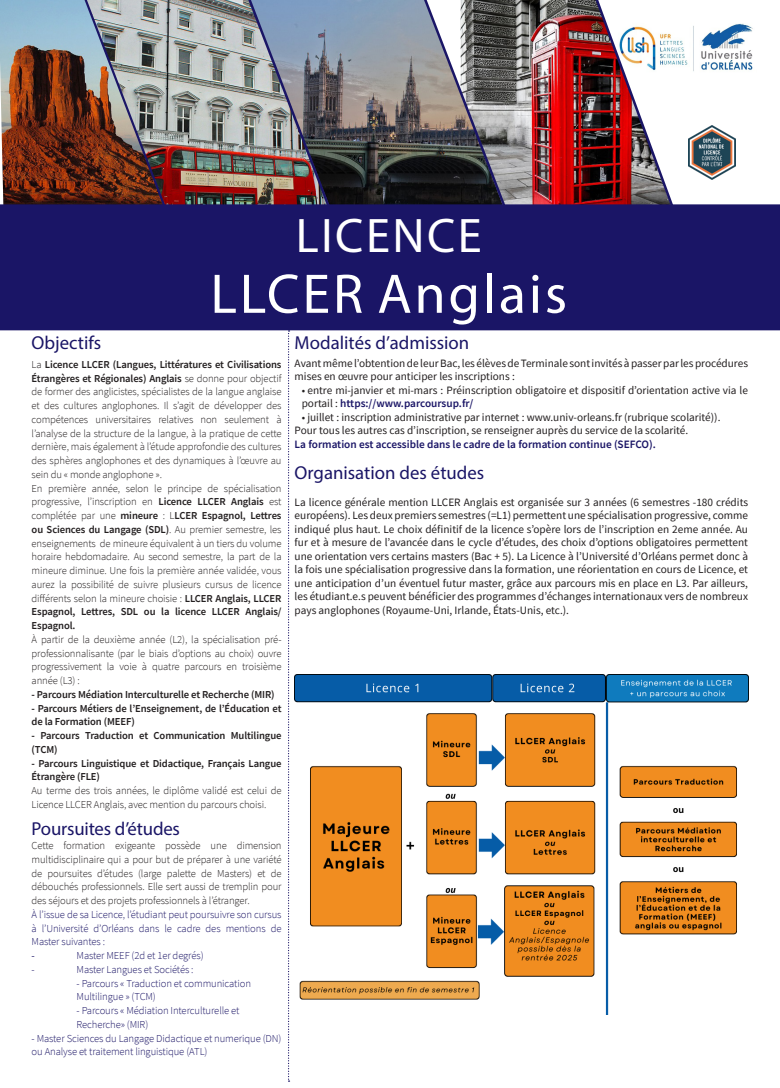
<style>
.page{position:relative;width:780px;height:1088px;background:#fff}
.page>*{position:absolute;margin:0;border:0;box-sizing:border-box;transform-origin:0 0}
.t1{font:56.25px "Myriad Pro";letter-spacing:.05em;color:#fff}
.t2{font:48.75px "Myriad Pro";letter-spacing:.05em;color:#fff}
.t3{font:18.75px "Myriad Pro";color:#1a1566}
.t4{font:11.25px/13.5px "Source Sans Pro";color:#231f20}
.t5{font:600 11.25px "Source Sans Pro";color:#1a1566}
.t6{font:300 10.62px/13.8px "Source Sans Pro";letter-spacing:-.01em;color:#231f20;text-align:justify}
.t7{font:300 10.62px/13.8px "Source Sans Pro";letter-spacing:-.01em;color:#1d1767}
.t8{font:600 10.62px/13.8px "Source Sans Pro";letter-spacing:-.01em;color:#231f20}
.t9{font:10.62px "Source Sans Pro";color:#1d1767}
.s1{font-weight:600}
.s2{font-weight:600;color:#1a1566}
</style>
<div class="page">
<img style="left:701px;top:23px;width:52px;height:47px">
<img style="left:528px;top:0;width:60px;height:204px">
<img style="left:353px;top:0;width:63px;height:204px">
<img style="left:0;top:0;width:76px;height:204px">
<img style="left:186px;top:0;width:55px;height:204px">
<img style="left:241px;top:0;width:112px;height:204px">
<img style="left:76px;top:0;width:110px;height:204px">
<img style="left:588px;top:0;width:106px;height:204px">
<svg style="left:416px;top:0;width:112px;height:204px;background:#757475"></svg>
<div style="left:0;top:204px;width:780px;height:126px;background:#1a1566"></div>
<svg style="left:288px;top:330px;width:1px;height:752px"></svg>
<img style="left:688px;top:126px;width:47px;height:54px">
<img style="left:294px;top:674px;width:454px;height:340px">
<p class="t2" style="left:296px;top:205px;width:187px">LICENCE</p>
<p class="t1" style="left:210px;top:259px;width:358px">LLCER Anglais</p>
<p class="t3" style="left:32px;top:331px;width:71px">Objectifs</p>
<p class="t6" style="left:32px;top:357px;width:251px">La <span class="s1">Licence LLCER (Langues, Littératures et Civilisations Étrangères et Régionales) Anglais</span> se donne pour objectif de former des anglicistes, spécialistes de la langue anglaise et des cultures anglophones. Il s’agit de développer des compétences universitaires relatives non seulement à l’analyse de la structure de la langue, à la pratique de cette dernière, mais également à l’étude approfondie des cultures des sphères anglophones et des dynamiques à l’œuvre au sein du « monde anglophone ».</p>
<p class="t6" style="left:32px;top:481px;width:251px">En première année, selon le principe de spécialisation progressive, l’inscription en <span class="s1">Licence LLCER Anglais</span> est complétée par une <span class="s1">mineure</span> : L<span class="s1">LCER Espagnol, Lettres ou Sciences du Langage (SDL)</span>. Au premier semestre, les enseignements de mineure équivalent à un tiers du volume horaire hebdomadaire. Au second semestre, la part de la mineure diminue. Une fois la première année validée, vous aurez la possibilité de suivre plusieurs cursus de licence différents selon la mineure choisie : <span class="s1">LLCER Anglais, LLCER Espagnol, Lettres, SDL ou la licence LLCER Anglais/ Espagnol.</span></p>
<p class="t6" style="left:32px;top:632px;width:251px">À partir de la deuxième année (L2), la spécialisation pré&shy;professionnalisante (par le biais d’options au choix) ouvre progressivement la voie à quatre parcours en troisième année (L3) :</p>
<p class="t8" style="left:32px;top:687px;width:244px">- Parcours Médiation Interculturelle et Recherche (MIR)</p>
<p class="t8" style="left:32px;top:701px;width:251px">- Parcours Métiers de l’Enseignement, de l’Éducation et de la Formation (MEEF)</p>
<p class="t8" style="left:32px;top:729px;width:251px">- Parcours Traduction et Communication Multilingue (TCM)</p>
<p class="t8" style="left:32px;top:756px;width:251px">- Parcours Linguistique et Didactique, Français Langue<br>Étrangère (FLE)</p>
<p class="t6" style="left:32px;top:784px;width:251px">Au terme des trois années, le diplôme validé est celui de<br>Licence LLCER Anglais, avec mention du parcours choisi.</p>
<p class="t3" style="left:32px;top:817px;width:150px">Poursuites d’études</p>
<p class="t6" style="left:32px;top:839px;width:251px">Cette formation exigeante possède une dimension multidisciplinaire qui a pour but de préparer à une variété de poursuites d’études (large palette de Masters) et de débouchés professionnels. Elle sert aussi de tremplin pour des séjours et des projets professionnels à l’étranger.</p>
<p class="t7" style="left:32px;top:907px;width:251px;text-align:justify">À l’issue de sa Licence, l’étudiant peut poursuivre son cursus à l’Université d’Orléans dans le cadre des mentions de Master suivantes :</p>
<p class="t9" style="left:32px;top:949px;width:5px">-</p>
<p class="t7" style="left:77px;top:949px;width:128px">Master MEEF (2d et 1er degrés)</p>
<p class="t7" style="left:32px;top:962px;width:5px">-</p>
<p class="t7" style="left:77px;top:962px;width:118px">Master Langues et Sociétés :</p>
<p class="t7" style="left:77px;top:976px;width:176px">- Parcours « Traduction et communication<br>Multilingue » (TCM)</p>
<p class="t7" style="left:77px;top:1004px;width:164px">- Parcours « Médiation Interculturelle et<br>Recherche» (MIR)</p>
<p class="t7" style="left:32px;top:1031px;width:251px">- Master Sciences du Langage Didactique et numerique (DN) ou Analyse et traitement linguistique (ATL)</p>
<p class="t3" style="left:294px;top:331px;width:176px">Modalités d’admission</p>
<p class="t4" style="left:294px;top:356px;width:455px">Avant même l’obtention de leur Bac, les élèves de Terminale sont invités à passer par les procédures mises en œuvre pour anticiper les inscriptions :</p>
<p class="t4" style="left:302px;top:383px;width:448px">• entre mi-janvier et mi-mars : Préinscription obligatoire et dispositif d’orientation active via le portail : <span class="s2">https://www.parcoursup.fr/</span></p>
<p class="t4" style="left:302px;top:410px;width:420px">• juillet : inscription administrative par internet : www.univ-orleans.fr (rubrique scolarité)).</p>
<p class="t4" style="left:294px;top:423px;width:395px">Pour tous les autres cas d’inscription, se renseigner auprès du service de la scolarité.</p>
<p class="t5" style="left:294px;top:436px;width:363px">La formation est accessible dans le cadre de la formation continue (SEFCO).</p>
<p class="t3" style="left:294px;top:461px;width:191px">Organisation des études</p>
<p class="t4" style="left:294px;top:495px;width:455px">La licence générale mention LLCER Anglais est organisée sur 3 années (6 semestres -180 crédits européens). Les deux premiers semestres (=L1) permettent une spécialisation progressive, comme indiqué plus haut. Le choix définitif de la licence s’opère lors de l’inscription en 2eme année. Au fur et à mesure de l’avancée dans le cycle d’études, des choix d’options obligatoires permettent une orientation vers certains masters (Bac + 5). La Licence à l’Université d’Orléans permet donc à la fois une spécialisation progressive dans la formation, une réorientation en cours de Licence, et une anticipation d’un éventuel futur master, grâce aux parcours mis en place en L3. Par ailleurs, les étudiant.e.s peuvent bénéficier des programmes d’échanges internationaux vers de nombreux pays anglophones (Royaume-Uni, Irlande, États-Unis, etc.).</p>
</div>
